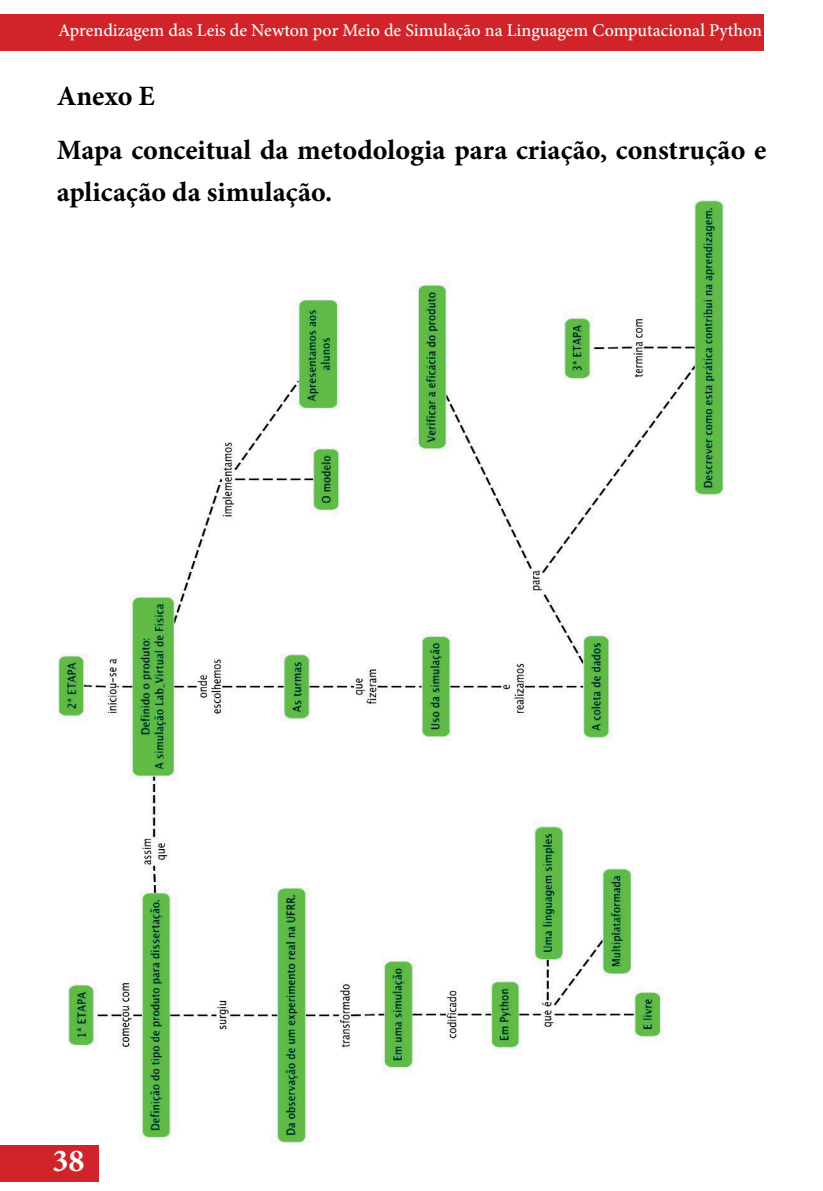
<style>
.page{position:relative;width:823px;height:1191px;background:#fff}
.page>*{position:absolute;margin:0;border:0;box-sizing:border-box;transform-origin:0 0}
.t1{font:700 32px "Minion Pro";color:#fff}
.t2{font:700 28px/53.4px "Minion Pro";color:#000003}
.t3{font:500 18px "Minion Pro";color:#fff}
</style>
<div class="page">
<div style="left:0;top:14px;width:763px;height:37px;background:#d1232a"></div>
<div style="left:0;top:1145px;width:99px;height:37px;background:#d1232a"></div>
<img style="left:58px;top:199px;width:666px;height:943px">
<p class="t3" style="left:58px;top:18px;width:705px">Aprendizagem das Leis de Newton por Meio de Simulação na Linguagem Computacional Python</p>
<p class="t2" style="left:57px;top:69px;width:710px">Anexo E<br>Mapa conceitual da metodologia para criação, construção e</p>
<p class="t2" style="left:57px;top:165px;width:277px">aplicação da simulação.</p>
<p class="t1" style="left:52px;top:1138px;width:33px">38</p>
</div>
